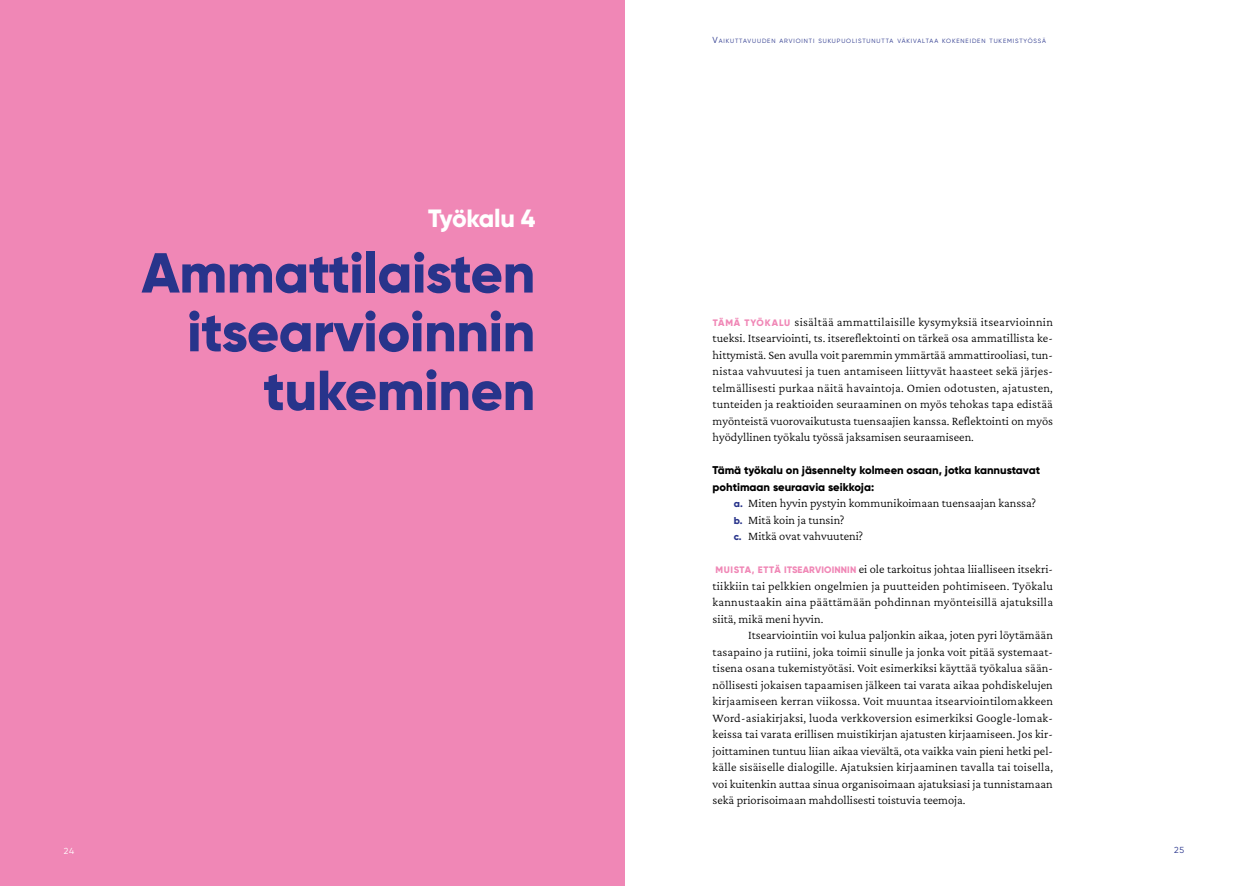
<style>
.page{position:relative;width:1248px;height:886px;background:#fff}
.page>*{position:absolute;margin:0;border:0;box-sizing:border-box;transform-origin:0 0}
.t1{font:800 56.25px/58.8px "Gilroy";letter-spacing:-.01em;color:#28348b;text-align:right}
.t2{font:800 25px "Gilroy";letter-spacing:-.02em;color:#fff}
.t3{font:300 12.5px/16.5px "Crimson Pro";color:#000;text-align:justify}
.t4{font:800 11.25px/16.5px "Gilroy";color:#000}
.t5{font:8.75px "Gilroy";color:#28348b}
.t6{font:8.75px "Gilroy";color:#fff}
.t7{font:6.12px "Gilroy";letter-spacing:.145em;color:#28348b}
.s1{font-size:8.75px}
.s2{font-family:"Gilroy";font-weight:800;font-size:9.38px;color:#f087b6}
.s3{font-family:"Gilroy";font-weight:800;font-size:10px;color:#28348b}
</style>
<div class="page">
<div style="left:0;top:0;width:624px;height:886px;background:#f087b6"></div>
<h2 class="t2" style="left:428px;top:202px;width:109px">Työkalu 4</h2>
<h1 class="t1" style="left:141px;top:243px;width:395px">Ammattilaisten itsearvioinnin tukeminen</h1>
<p class="t6" style="left:64px;top:845px;width:12px">24</p>
<p class="t7" style="left:712px;top:37px;width:335px"><span class="s1">V</span>AIKUTTAVUUDEN ARVIOINTI SUKUPUOLISTUNUTTA VÄKIVALTAA KOKENEIDEN TUKEMISTYÖSSÄ</p>
<p class="t3" style="left:712px;top:313px;width:342px"><span class="s2">TÄMÄ TYÖKALU</span> sisältää ammattilaisille kysymyksiä itsearvioinnin tueksi. Itsearviointi, ts. itsereflektointi on tärkeä osa ammatillista ke&shy;hittymistä. Sen avulla voit paremmin ymmärtää ammattirooliasi, tun&shy;nistaa vahvuutesi ja tuen antamiseen liittyvät haasteet sekä järjes&shy;telmällisesti purkaa näitä havaintoja. Omien odotusten, ajatusten, tunteiden ja reaktioiden seuraaminen on myös tehokas tapa edistää myönteistä vuorovaikutusta tuensaajien kanssa. Reflektointi on myös hyödyllinen työkalu työssä jaksamisen seuraamiseen.</p>
<p class="t4" style="left:712px;top:462px;width:329px">Tämä työkalu on jäsennelty kolmeen osaan, jotka kannustavat pohtimaan seuraavia seikkoja:</p>
<p class="t3" style="left:733px;top:494px;width:304px;text-align:left"><span class="s3">a.</span> Miten hyvin pystyin kommunikoimaan tuensaajan kanssa? <span class="s3">b.</span> Mitä koin ja tunsin?<br><span class="s3">c.</span> Mitkä ovat vahvuuteni?</p>
<p class="t3" style="left:712px;top:560px;width:342px"><span class="s2">MUISTA, ETTÄ ITSEARVIOINNIN</span> ei ole tarkoitus johtaa liialliseen itsekri&shy;tiikkiin tai pelkkien ongelmien ja puutteiden pohtimiseen. Työkalu kannustaakin aina päättämään pohdinnan myönteisillä ajatuksilla siitä, mikä meni hyvin.</p>
<p class="t3" style="left:712px;top:626px;width:342px;text-indent:35px">Itsearviointiin voi kulua paljonkin aikaa, joten pyri löytämään tasapaino ja rutiini, joka toimii sinulle ja jonka voit pitää systemaat&shy;tisena osana tukemistyötäsi. Voit esimerkiksi käyttää työkalua sään&shy;nöllisesti jokaisen tapaamisen jälkeen tai varata aikaa pohdiskelujen kirjaamiseen kerran viikossa. Voit muuntaa itsearviointilomakkeen Word-asiakirjaksi, luoda verkkoversion esimerkiksi Google-lomak&shy;keissa tai varata erillisen muistikirjan ajatusten kirjaamiseen. Jos kir&shy;joittaminen tuntuu liian aikaa vievältä, ota vaikka vain pieni hetki pel&shy;källe sisäiselle dialogille. Ajatuksien kirjaaminen tavalla tai toisella, voi kuitenkin auttaa sinua organisoimaan ajatuksiasi ja tunnistamaan sekä priorisoimaan mahdollisesti toistuvia teemoja.</p>
<p class="t5" style="left:1173px;top:845px;width:12px">25</p>
</div>
